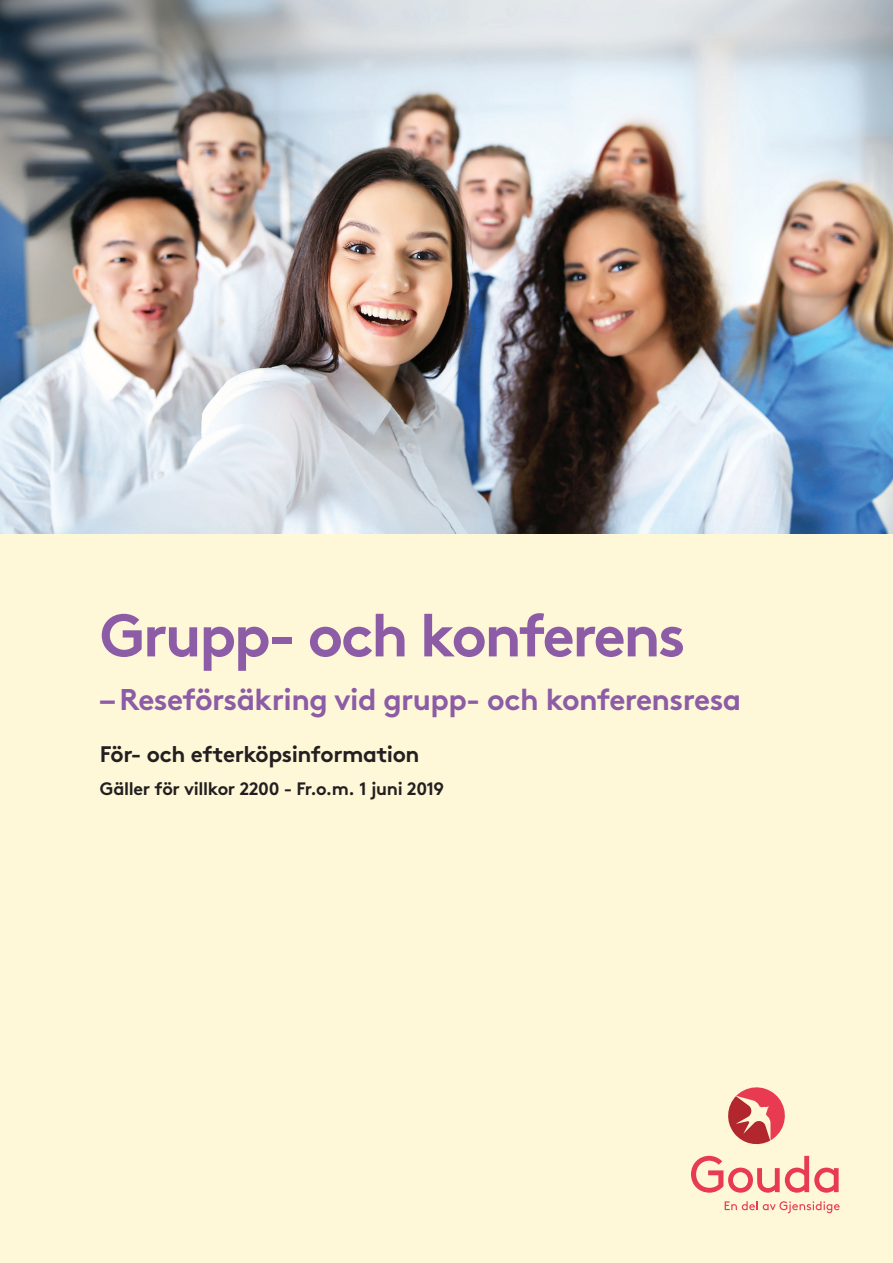
<style>
.page{position:relative;width:893px;height:1263px;background:#fef7d8}
.page>*{position:absolute;margin:0;border:0;box-sizing:border-box;transform-origin:0 0}
.t1{font:60px "Gjen Brown OT Bold Alt";letter-spacing:-.04em;color:#8c5ca6}
.t2{font:30px "Gjen Brown OT Bold Alt";letter-spacing:-.02em;color:#8c5ca6}
.t3{font:700 22.5px "Gjen Brown OT";letter-spacing:-.025em;color:#231f20}
.t4{font:700 18px "Gjen Brown OT";letter-spacing:-.02em;color:#231f20}
</style>
<div class="page">
<img style="left:0;top:0;width:893px;height:534px">
<svg style="left:728px;top:1087px;width:57px;height:58px"></svg>
<svg style="left:691px;top:1156px;width:148px;height:37px"></svg>
<svg style="left:725px;top:1201px;width:115px;height:12px"></svg>
<h1 class="t1" style="left:100px;top:587px;width:587px">Grupp- och konferens</h1>
<p class="t2" style="left:100px;top:676px;width:643px">– Reseförsäkring vid grupp- och konferensresa</p>
<p class="t3" style="left:100px;top:736px;width:321px">För- och efterköpsinformation</p>
<p class="t4" style="left:100px;top:774px;width:346px">Gäller för villkor 2200 - Fr.o.m. 1 juni 2019</p>
</div>
